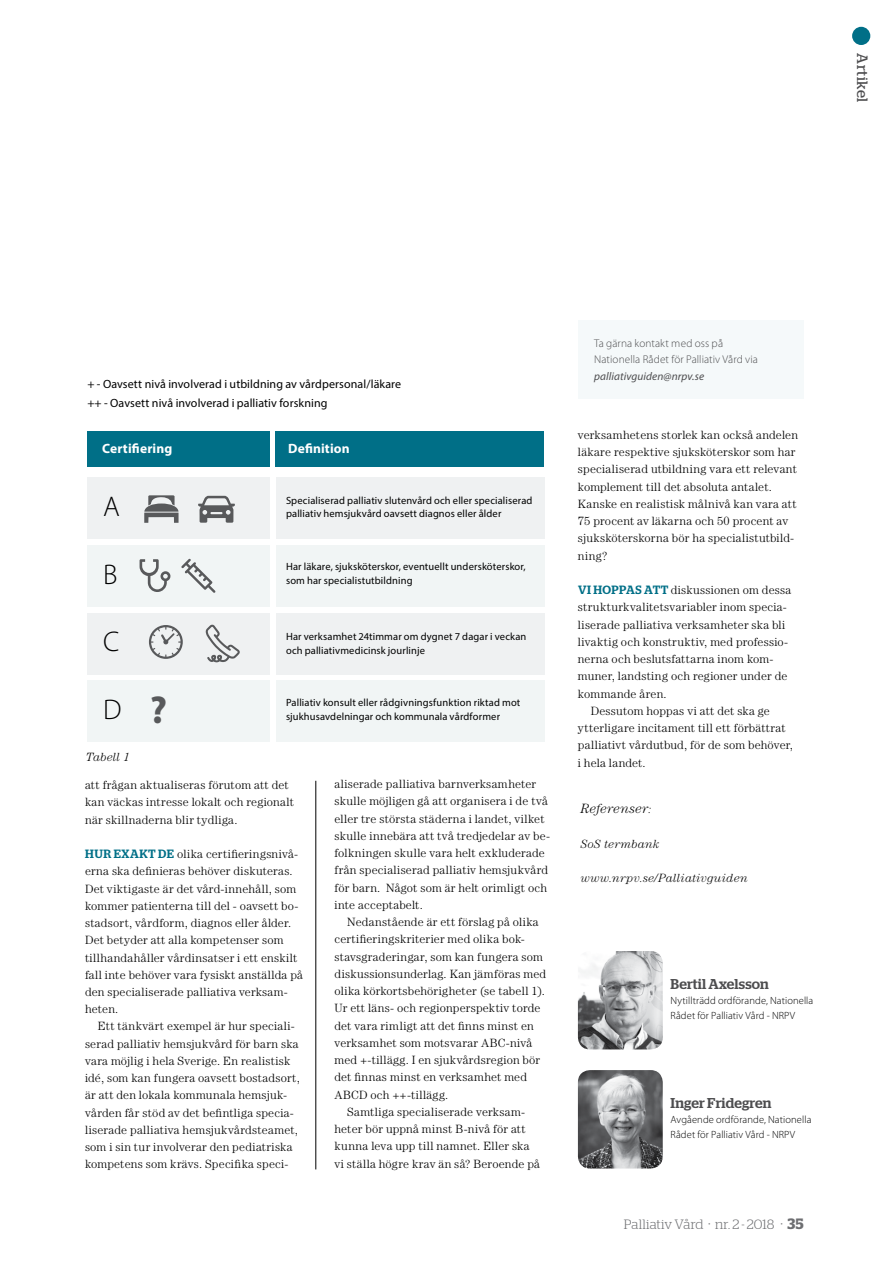
<style>
.page{position:relative;width:893px;height:1263px;background:#fff}
.page>*{position:absolute;margin:0;border:0;box-sizing:border-box;transform-origin:0 0}
.t1{font:300 28.5px "Myriad Pro";color:#000}
.t2{font:15px "Stag";letter-spacing:.045em;color:#4d4d4f}
.t3{font:500 14.25px "Stag";letter-spacing:.01em;color:#4d4d4f}
.t4{font:300 13.5px "Stag";letter-spacing:.005em;color:#6d6e71}
.t5{font:700 13.5px "Myriad Pro";letter-spacing:.01em;color:#fff}
.t6{font:italic 300 13.5px "Century Std";letter-spacing:.015em;color:#000}
.t7{font:300 12px/17.2px "Century Std";letter-spacing:.015em;color:#000}
.t8{font:12px/19.5px "Myriad Pro";letter-spacing:.01em;color:#000}
.t9{font:italic 300 12px "Century Std";letter-spacing:.02em;color:#000}
.t10{font:300 11.25px/16.5px "Myriad Pro";letter-spacing:.005em;color:#4d4d4f}
.t11{font:italic 11.25px "Myriad Pro";letter-spacing:.01em;color:#4d4d4f}
.t12{font:10.5px/13.5px "Myriad Pro";letter-spacing:.01em;color:#000}
.t13{font:300 10.5px/15px "Myriad Pro";letter-spacing:.01em;color:#000}
.s1{font-weight:700;font-size:39px;color:#58595b}
.s2{font-family:"Stag";font-weight:500;color:#006f87}
.s3{font-size:12px}
.s4{font-size:16.5px}
.s5{font-weight:600;font-size:15px}
</style>
<div class="page">
<div style="left:578px;top:320px;width:226px;height:79px;background:#f5f9fa"></div>
<img style="left:578px;top:1070px;width:85px;height:98px">
<img style="left:578px;top:951px;width:85px;height:98px">
<hr style="left:316px;top:781px;width:1px;height:388px;background:#000">
<div style="left:87px;top:431px;width:183px;height:36px;background:#006f87"></div>
<div style="left:276px;top:431px;width:268px;height:36px;background:#006f87"></div>
<div style="left:87px;top:545px;width:183px;height:62px;background:#f1f5f5"></div>
<div style="left:276px;top:545px;width:268px;height:62px;background:#f1f5f5"></div>
<div style="left:87px;top:613px;width:183px;height:62px;background:#eff1f2"></div>
<div style="left:276px;top:613px;width:268px;height:62px;background:#eff1f2"></div>
<div style="left:87px;top:477px;width:183px;height:62px;background:#eff1f2"></div>
<div style="left:276px;top:477px;width:268px;height:62px;background:#eff1f2"></div>
<div style="left:87px;top:680px;width:183px;height:62px;background:#f1f5f5"></div>
<div style="left:276px;top:680px;width:268px;height:62px;background:#f1f5f5"></div>
<svg style="left:198px;top:496px;width:37px;height:27px"></svg>
<svg style="left:144px;top:495px;width:35px;height:28px"></svg>
<svg style="left:140px;top:559px;width:31px;height:33px"></svg>
<svg style="left:181px;top:559px;width:35px;height:34px"></svg>
<svg style="left:206px;top:625px;width:34px;height:38px"></svg>
<svg style="left:149px;top:625px;width:34px;height:34px"></svg>
<div style="left:852px;top:27px;width:18px;height:18px;background:#006f87;border-radius:50%"></div>
<p class="t2" style="left:871px;top:53px;width:51px;rotate:90deg">Artikel</p>
<p class="t8" style="left:87px;top:373px;width:315px">+ - Oavsett nivå involverad i utbildning av vårdpersonal/läkare ++ - Oavsett nivå involverad i palliativ forskning</p>
<p class="t5" style="left:102px;top:440px;width:72px">Certifiering</p>
<p class="t5" style="left:288px;top:440px;width:63px">Definition</p>
<h1 class="t1" style="left:103px;top:489px;width:18px">A</h1>
<p class="t12" style="left:286px;top:493px;width:248px">Specialiserad palliativ slutenvård och eller specialiserad palliativ hemsjukvård oavsett diagnos eller ålder</p>
<h1 class="t1" style="left:103px;top:557px;width:16px">B</h1>
<p class="t12" style="left:286px;top:560px;width:241px">Har läkare, sjuksköterskor, eventuellt undersköterskor, som har specialistutbildning</p>
<h1 class="t1" style="left:103px;top:625px;width:18px">C</h1>
<p class="t12" style="left:286px;top:630px;width:242px">Har verksamhet 24timmar om dygnet 7 dagar i veckan och palliativmedicinsk jourlinje</p>
<h1 class="t1" style="left:103px;top:693px;width:65px">D <span class="s1">?</span></h1>
<p class="t12" style="left:286px;top:695px;width:236px">Palliativ konsult eller rådgivningsfunktion riktad mot sjukhusavdelningar och kommunala vårdformer</p>
<p class="t9" style="left:86px;top:750px;width:45px">Tabell 1</p>
<p class="t7" style="left:85px;top:776px;width:210px">att frågan aktualiseras förutom att det kan väckas intresse lokalt och regionalt när skillnaderna blir tydliga.</p>
<p class="t7" style="left:85px;top:845px;width:219px"><span class="s2">HUR EXAKT DE</span> olika certifieringsnivå&shy;erna ska definieras behöver diskuteras.<br>Det viktigaste är det vård-innehåll, som kommer patienterna till del - oavsett bo&shy;stadsort, vårdform, diagnos eller ålder.<br>Det betyder att alla kompetenser som tillhandahåller vårdinsatser i ett enskilt fall inte behöver vara fysiskt anställda på den specialiserade palliativa verksam&shy;heten.</p>
<p class="t7" style="left:85px;top:1017px;width:216px;text-indent:13px">Ett tänkvärt exempel är hur speciali&shy;serad palliativ hemsjukvård för barn ska vara möjlig i hela Sverige. En realistisk idé, som kan fungera oavsett bostadsort, är att den lokala kommunala hemsjuk&shy;vården får stöd av det befintliga specia&shy;liserade palliativa hemsjukvårdsteamet, som i sin tur involverar den pediatriska kompetens som krävs. Specifika speci-</p>
<p class="t7" style="left:334px;top:775px;width:217px">aliserade palliativa barnverksamheter skulle möjligen gå att organisera i de två eller tre största städerna i landet, vilket skulle innebära att två tredjedelar av be&shy;folkningen skulle vara helt exkluderade från specialiserad palliativ hemsjukvård för barn. Något som är helt orimligt och inte acceptabelt.</p>
<p class="t7" style="left:347px;top:913px;width:193px">Nedanstående är ett förslag på olika</p>
<p class="t7" style="left:334px;top:930px;width:192px">certifieringskriterier med olika bok-</p>
<p class="t7" style="left:334px;top:948px;width:210px">stavsgraderingar, som kan fungera som</p>
<p class="t7" style="left:334px;top:965px;width:213px">diskussionsunderlag. Kan jämföras med</p>
<p class="t7" style="left:334px;top:982px;width:212px">olika körkortsbehörigheter (se tabell 1).</p>
<p class="t7" style="left:334px;top:999px;width:208px">Ur ett läns- och regionperspektiv torde</p>
<p class="t7" style="left:334px;top:1017px;width:201px">det vara rimligt att det finns minst en</p>
<p class="t7" style="left:334px;top:1034px;width:199px">verksamhet som motsvarar ABC-nivå</p>
<p class="t7" style="left:334px;top:1051px;width:207px">med +-tillägg. I en sjukvårdsregion bör</p>
<p class="t7" style="left:334px;top:1068px;width:194px">det finnas minst en verksamhet med</p>
<p class="t7" style="left:334px;top:1086px;width:115px">ABCD och ++-tillägg.</p>
<p class="t7" style="left:347px;top:1103px;width:179px">Samtliga specialiserade verksam-</p>
<p class="t7" style="left:334px;top:1120px;width:193px">heter bör uppnå minst B-nivå för att</p>
<p class="t7" style="left:334px;top:1137px;width:197px">kunna leva upp till namnet. Eller ska</p>
<p class="t7" style="left:334px;top:1155px;width:207px">vi ställa högre krav än så? Beroende på</p>
<p class="t10" style="left:594px;top:335px;width:165px">Ta gärna kontakt med oss på<br>Nationella Rådet för Palliativ Vård via</p>
<p class="t11" style="left:594px;top:369px;width:111px">palliativguiden@nrpv.se</p>
<p class="t7" style="left:578px;top:426px;width:222px">verksamhetens storlek kan också andelen läkare respektive sjuksköterskor som har specialiserad utbildning vara ett relevant komplement till det absoluta antalet.<br>Kanske en realistisk målnivå kan vara att 75 procent av läkarna och 50 procent av sjuksköterskorna bör ha specialistutbild&shy;ning?</p>
<p class="t7" style="left:578px;top:581px;width:215px"><span class="s2">VI HOPPAS ATT</span> diskussionen om dessa</p>
<p class="t7" style="left:578px;top:598px;width:211px">strukturkvalitetsvariabler inom specia-</p>
<p class="t7" style="left:578px;top:616px;width:209px">liserade palliativa verksamheter ska bli</p>
<p class="t7" style="left:578px;top:633px;width:212px">livaktig och konstruktiv, med professio-</p>
<p class="t7" style="left:578px;top:650px;width:197px">nerna och beslutsfattarna inom kom-</p>
<p class="t7" style="left:578px;top:667px;width:211px">muner, landsting och regioner under de</p>
<p class="t7" style="left:578px;top:685px;width:90px">kommande åren.</p>
<p class="t7" style="left:591px;top:702px;width:181px">Dessutom hoppas vi att det ska ge</p>
<p class="t7" style="left:578px;top:719px;width:209px">ytterligare incitament till ett förbättrat</p>
<p class="t7" style="left:578px;top:736px;width:217px">palliativt vårdutbud, för de som behöver,</p>
<p class="t7" style="left:578px;top:754px;width:69px">i hela landet.</p>
<p class="t6" style="left:581px;top:801px;width:73px">Referenser<span class="s3">:</span></p>
<p class="t9" style="left:581px;top:837px;width:80px">SoS termbank</p>
<p class="t9" style="left:581px;top:871px;width:169px">www.nrpv.se/Palliativguiden</p>
<p class="t3" style="left:671px;top:976px;width:100px">Bertil Axelsson</p>
<p class="t13" style="left:671px;top:993px;width:144px">Nytillträdd ordförande, Nationella<br>Rådet för Palliativ Vård - NRPV</p>
<p class="t3" style="left:671px;top:1095px;width:102px">Inger Fridegren</p>
<p class="t13" style="left:671px;top:1112px;width:142px">Avgående ordförande, Nationella<br>Rådet för Palliativ Vård - NRPV</p>
<p class="t4" style="left:624px;top:1217px;width:182px">Palliativ Vård <span class="s4">·</span> nr. 2 - 2018 <span class="s4">·</span> <span class="s5">35</span></p>
</div>
